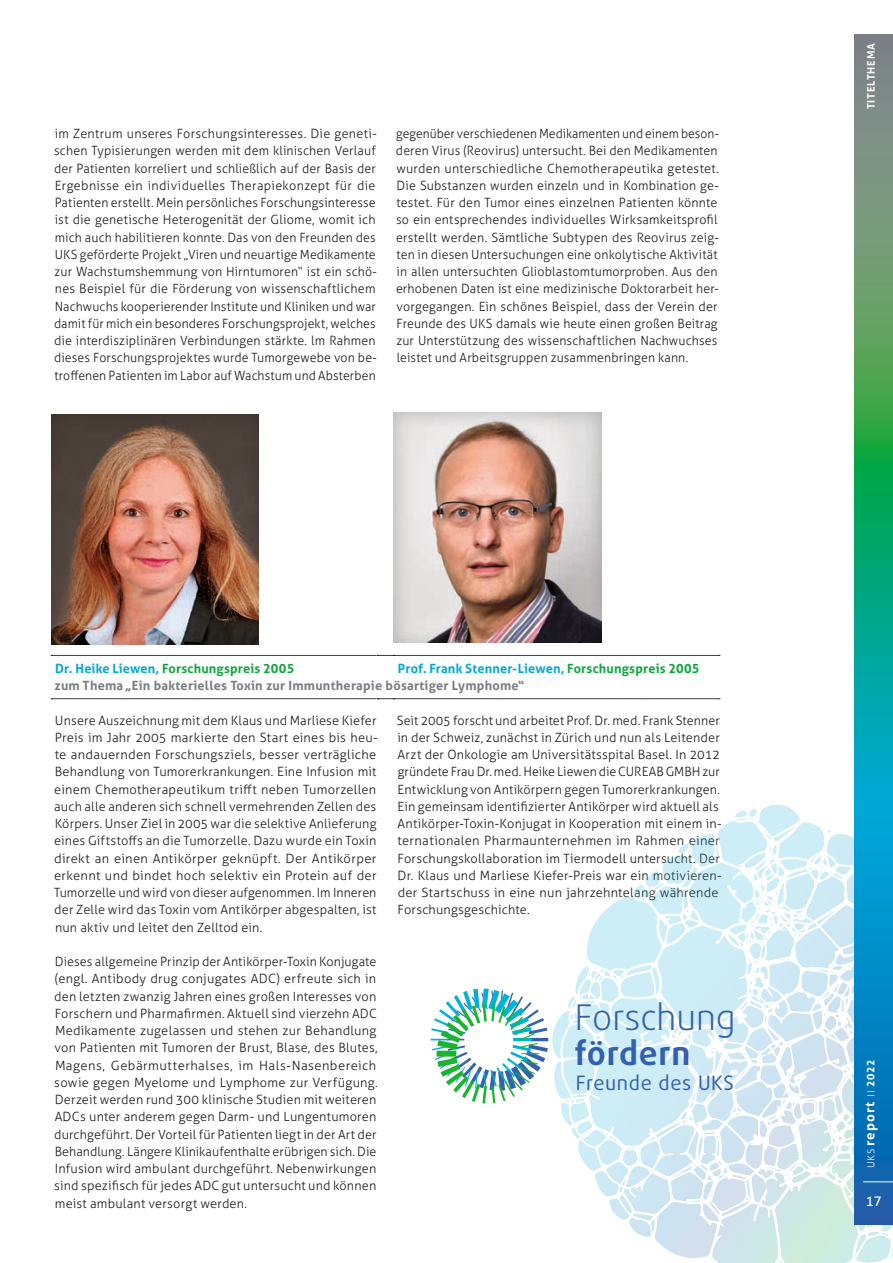
<style>
.page{position:relative;width:893px;height:1263px;background:#fff}
.page>*{position:absolute;margin:0;border:0;box-sizing:border-box;transform-origin:0 0}
.t1{font:300 35.4px "Daxline Pro";letter-spacing:-.005em;color:#3261af}
.t2{font:700 32.85px "Daxline Pro";letter-spacing:.02em;color:#3261af}
.t3{font:19.95px "Daxline Pro";letter-spacing:.03em;color:#3261af}
.t4{font:700 13.5px "Aller";letter-spacing:.075em;color:#fff}
.t5{font:13.5px "Aller";color:#fff}
.t6{font:300 12.75px/17.2px "Aller";letter-spacing:.015em;color:#1d1d1b;text-align:justify}
.t7{font:300 12.75px/17.2px "Aller";letter-spacing:.015em;color:#1d1d1b;text-align:justify;scale:.95 1}
.t8{font:700 12.75px/17.4px "Aller";letter-spacing:.02em;color:#797c82}
.t9{font:700 12.75px "Aller";letter-spacing:.015em;color:#00a8d7}
.t10{font:700 10.5px "Aller";letter-spacing:.075em;color:#fff}
.s1{color:#00a8d7}
.s2{color:#11a63d}
.s3{font-weight:300;font-size:9.75px}
.s4{font-size:10.5px}
</style>
<div class="page">
<div style="left:50px;top:413px;width:210px;height:233px;background:#1d1d1b;opacity:.25"></div>
<div style="left:392px;top:411px;width:210px;height:233px;background:#1d1d1b;opacity:.25"></div>
<svg style="left:51px;top:655px;width:669px;height:1px"></svg>
<svg style="left:51px;top:698px;width:669px;height:1px"></svg>
<svg style="left:552px;top:764px;width:341px;height:499px"></svg>
<svg style="left:430px;top:988px;width:119px;height:116px"></svg>
<svg style="left:855px;top:34px;width:38px;height:1191px;background:#269595"></svg>
<hr style="left:863px;top:1181px;width:30px;height:1px;background:#fff">
<p class="t6" style="left:54px;top:125px;width:324px">im Zentrum unseres Forschungsinteresses. Die geneti&shy;schen Typisierungen werden mit dem klinischen Verlauf der Patienten korreliert und schließlich auf der Basis der Ergebnisse ein individuelles Therapiekonzept für die Patienten erstellt. Mein persönliches Forschungsinteresse ist die genetische Heterogenität der Gliome, womit ich mich auch habilitieren konnte. Das von den Freunden des UKS geförderte Projekt „Viren und neuartige Medikamente zur Wachstumshemmung von Hirntumoren“ ist ein schö&shy;nes Beispiel für die Förderung von wissenschaftlichem Nachwuchs kooperierender Institute und Kliniken und war damit für mich ein besonderes Forschungsprojekt, welches die interdisziplinären Verbindungen stärkte. lm Rahmen dieses Forschungsprojektes wurde Tumorgewebe von be&shy;troffenen Patienten im Labor auf Wachstum und Absterben</p>
<p class="t7" style="left:396px;top:125px;width:342px">gegenüber verschiedenen Medikamenten und einem beson&shy;deren Virus (Reovirus) untersucht. Bei den Medikamenten wurden unterschiedliche Chemotherapeutika getestet.<br>Die Substanzen wurden einzeln und in Kombination ge&shy;testet. Für den Tumor eines einzelnen Patienten könnte so ein entsprechendes individuelles Wirksamkeitsprofil erstellt werden. Sämtliche Subtypen des Reovirus zeig&shy;ten in diesen Untersuchungen eine onkolytische Aktivität in allen untersuchten Glioblastomtumorproben. Aus den erhobenen Daten ist eine medizinische Doktorarbeit her&shy;vorgegangen. Ein schönes Beispiel, dass der Verein der Freunde des UKS damals wie heute einen großen Beitrag zur Unterstützung des wissenschaftlichen Nachwuchses leistet und Arbeitsgruppen zusammenbringen kann.</p>
<p class="t8" style="left:55px;top:659px;width:471px"><span class="s1">Dr. Heike Liewen,</span> <span class="s2">Forschungspreis 2005<br></span>zum Thema„Ein bakterielles Toxin zur Immuntherapie bösartiger Lymphome“</p>
<p class="t6" style="left:54px;top:711px;width:325px">Unsere Auszeichnung mit dem Klaus und Marliese Kiefer Preis im Jahr 2005 markierte den Start eines bis heu&shy;te andauernden Forschungsziels, besser verträgliche Behandlung von Tumorerkrankungen. Eine Infusion mit einem Chemotherapeutikum trifft neben Tumorzellen auch alle anderen sich schnell vermehrenden Zellen des Körpers. Unser Ziel in 2005 war die selektive Anlieferung eines Giftstoffs an die Tumorzelle. Dazu wurde ein Toxin direkt an einen Antikörper geknüpft. Der Antikörper erkennt und bindet hoch selektiv ein Protein auf der Tumorzelle und wird von dieser aufgenommen. Im Inneren der Zelle wird das Toxin vom Antikörper abgespalten, ist nun aktiv und leitet den Zelltod ein.</p>
<p class="t6" style="left:54px;top:953px;width:325px;text-align:left">Dieses allgemeine Prinzip der Antikörper-Toxin Konjugate (engl. Antibody drug conjugates ADC) erfreute sich in den letzten zwanzig Jahren eines großen Interesses von Forschern und Pharmafirmen. Aktuell sind vierzehn ADC Medikamente zugelassen und stehen zur Behandlung von Patienten mit Tumoren der Brust, Blase, des Blutes, Magens, Gebärmutterhalses, im Hals-Nasenbereich sowie gegen Myelome und Lymphome zur Verfügung.<br>Derzeit werden rund 300 klinische Studien mit weiteren ADCs unter anderem gegen Darm- und Lungentumoren durchgeführt. Der Vorteil für Patienten liegt in der Art der Behandlung. Längere Klinikaufenthalte erübrigen sich. Die Infusion wird ambulant durchgeführt. Nebenwirkungen sind spezifisch für jedes ADC gut untersucht und können meist ambulant versorgt werden.</p>
<p class="t9" style="left:398px;top:660px;width:303px">Prof. Frank Stenner-Liewen, <span class="s2">Forschungspreis 2005</span></p>
<p class="t6" style="left:397px;top:711px;width:326px;text-align:left">Seit 2005 forscht und arbeitet Prof. Dr. med. Frank Stenner in der Schweiz, zunächst in Zürich und nun als Leitender Arzt der Onkologie am Universitätsspital Basel. In 2012 gründete Frau Dr. med. Heike Liewen die CUREAB GMBH zur Entwicklung von Antikörpern gegen Tumorerkrankungen.<br>Ein gemeinsam identifizierter Antikörper wird aktuell als Antikörper-Toxin-Konjugat in Kooperation mit einem in&shy;ternationalen Pharmaunternehmen im Rahmen einer Forschungskollaboration im Tiermodell untersucht. Der Dr. Klaus und Marliese Kiefer-Preis war ein motivieren&shy;der Startschuss in eine nun jahrzehntelang währende Forschungsgeschichte.</p>
<h1 class="t1" style="left:575px;top:994px;width:162px">Forschung</h1>
<h2 class="t2" style="left:574px;top:1031px;width:118px">fördern</h2>
<h3 class="t3" style="left:576px;top:1069px;width:160px">Freunde des UKS</h3>
<p class="t10" style="left:864px;top:109px;width:68px;rotate:-90deg">TITELTHEMA</p>
<p class="t4" style="left:861px;top:1168px;width:110px;rotate:-90deg"><span class="s3">UKS</span> report <span class="s3">II</span> <span class="s4">2022</span></p>
<p class="t5" style="left:866px;top:1193px;width:18px">17</p>
</div>
